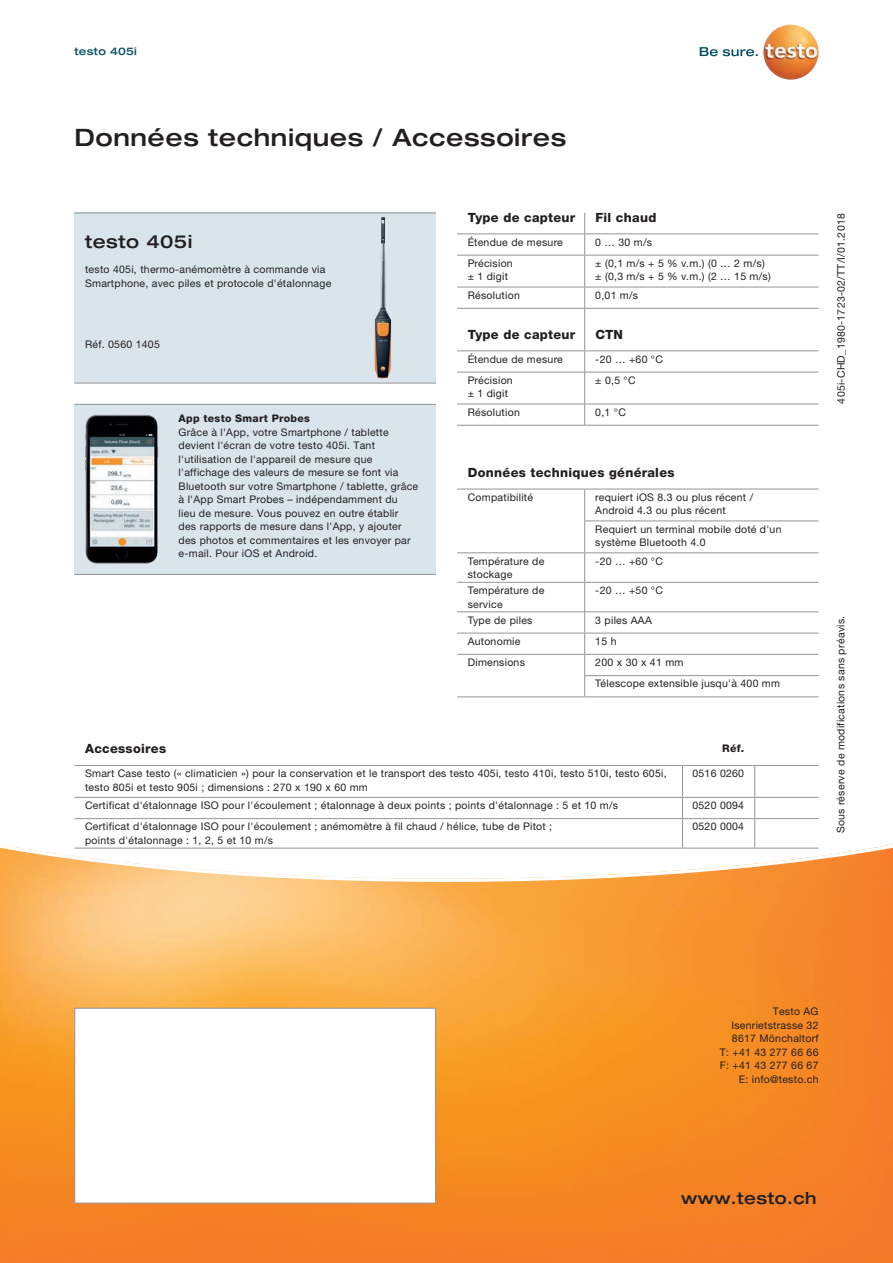
<style>
.page{position:relative;width:893px;height:1263px;background:#fff}
.page>*{position:absolute;margin:0;border:0;box-sizing:border-box;transform-origin:0 0}
.t1{font:500 expanded 24px "Helvetica Neue LTW1 G";letter-spacing:.025em;color:#231f20}
.t2{font:500 expanded 18px "Helvetica Neue LTW1 G";letter-spacing:.025em;color:#231f20}
.t3{font:500 expanded 16.5px "Helvetica Neue LTW1 G";letter-spacing:.025em;color:#231f20}
.t4{font:800 12.75px "Helvetica Neue LTW1 G";letter-spacing:.025em;color:#231f20}
.t5{font:10.5px/13.5px "Helvetica Neue LTW1 G";letter-spacing:.025em;color:#231f20}
.t6{font:800 10.5px "Helvetica Neue LTW1 G";letter-spacing:.025em;color:#231f20}
.t7{font:500 expanded 10.5px "Helvetica Neue LTW1 G";letter-spacing:.025em;color:#074f64}
</style>
<div class="page">
<svg style="left:0;top:840px;width:893px;height:423px;background:#f7a048"></svg>
<div style="left:74px;top:404px;width:362px;height:170px;background:#d9e5eb"></div>
<div style="left:74px;top:213px;width:362px;height:170px;background:#d9e5eb"></div>
<hr style="left:74px;top:213px;width:362px;height:1px;background:#939598">
<hr style="left:74px;top:383px;width:362px;height:1px;background:#939598">
<img style="left:374px;top:217px;width:18px;height:161px">
<hr style="left:74px;top:404px;width:362px;height:1px;background:#939598">
<hr style="left:74px;top:574px;width:362px;height:1px;background:#939598">
<img style="left:85px;top:414px;width:73px;height:149px">
<svg style="left:700px;top:47px;width:58px;height:9px"></svg>
<img style="left:763px;top:24px;width:56px;height:56px;border-radius:28px">
<div style="left:74px;top:1008px;width:362px;height:195px;background:#fff;border:1px solid #939598"></div>
<svg style="left:584px;top:213px;width:1px;height:42px"></svg>
<hr style="left:584px;top:255px;width:1px;height:32px;background:#939598">
<svg style="left:584px;top:288px;width:1px;height:20px"></svg>
<hr style="left:584px;top:309px;width:1px;height:41px;background:#939598">
<svg style="left:584px;top:351px;width:1px;height:21px"></svg>
<hr style="left:584px;top:372px;width:1px;height:32px;background:#939598">
<svg style="left:584px;top:405px;width:1px;height:20px"></svg>
<hr style="left:457px;top:489px;width:128px;height:1px;background:#939598">
<hr style="left:585px;top:489px;width:234px;height:1px;background:#939598">
<hr style="left:584px;top:489px;width:1px;height:31px;background:#939598">
<hr style="left:584px;top:520px;width:235px;height:1px;background:#939598">
<hr style="left:584px;top:521px;width:1px;height:31px;background:#939598">
<hr style="left:457px;top:552px;width:128px;height:1px;background:#939598">
<hr style="left:585px;top:552px;width:234px;height:1px;background:#939598">
<hr style="left:457px;top:582px;width:128px;height:1px;background:#939598">
<hr style="left:585px;top:582px;width:234px;height:1px;background:#939598">
<hr style="left:457px;top:611px;width:128px;height:1px;background:#939598">
<hr style="left:585px;top:611px;width:234px;height:1px;background:#939598">
<hr style="left:457px;top:633px;width:128px;height:1px;background:#939598">
<hr style="left:585px;top:633px;width:234px;height:1px;background:#939598">
<hr style="left:457px;top:654px;width:128px;height:1px;background:#939598">
<hr style="left:585px;top:654px;width:234px;height:1px;background:#939598">
<hr style="left:584px;top:675px;width:235px;height:1px;background:#939598">
<svg style="left:584px;top:553px;width:1px;height:143px"></svg>
<hr style="left:457px;top:696px;width:128px;height:1px;background:#939598">
<hr style="left:585px;top:696px;width:234px;height:1px;background:#939598">
<hr style="left:457px;top:350px;width:128px;height:1px;background:#939598">
<hr style="left:585px;top:350px;width:234px;height:1px;background:#939598">
<hr style="left:457px;top:372px;width:128px;height:1px;background:#939598">
<hr style="left:585px;top:372px;width:234px;height:1px;background:#939598">
<hr style="left:457px;top:404px;width:128px;height:1px;background:#939598">
<hr style="left:585px;top:404px;width:234px;height:1px;background:#939598">
<hr style="left:457px;top:425px;width:128px;height:1px;background:#939598">
<hr style="left:585px;top:425px;width:234px;height:1px;background:#939598">
<hr style="left:457px;top:233px;width:128px;height:1px;background:#939598">
<hr style="left:585px;top:233px;width:234px;height:1px;background:#939598">
<hr style="left:457px;top:255px;width:128px;height:1px;background:#939598">
<hr style="left:585px;top:255px;width:234px;height:1px;background:#939598">
<hr style="left:457px;top:287px;width:128px;height:1px;background:#939598">
<hr style="left:585px;top:287px;width:234px;height:1px;background:#939598">
<hr style="left:457px;top:308px;width:128px;height:1px;background:#939598">
<hr style="left:585px;top:308px;width:234px;height:1px;background:#939598">
<hr style="left:74px;top:765px;width:608px;height:1px;background:#939598">
<hr style="left:682px;top:765px;width:73px;height:1px;background:#939598">
<hr style="left:682px;top:766px;width:1px;height:31px;background:#939598">
<hr style="left:755px;top:765px;width:64px;height:1px;background:#939598">
<hr style="left:754px;top:766px;width:1px;height:31px;background:#939598">
<hr style="left:74px;top:797px;width:608px;height:1px;background:#939598">
<hr style="left:682px;top:797px;width:73px;height:1px;background:#939598">
<hr style="left:755px;top:797px;width:64px;height:1px;background:#939598">
<hr style="left:74px;top:818px;width:608px;height:1px;background:#939598">
<hr style="left:682px;top:818px;width:73px;height:1px;background:#939598">
<svg style="left:682px;top:798px;width:1px;height:50px"></svg>
<hr style="left:755px;top:818px;width:64px;height:1px;background:#939598">
<svg style="left:754px;top:798px;width:1px;height:50px"></svg>
<hr style="left:74px;top:848px;width:608px;height:1px;background:#939598">
<hr style="left:682px;top:848px;width:73px;height:1px;background:#939598">
<hr style="left:755px;top:848px;width:64px;height:1px;background:#939598">
<p class="t7" style="left:74px;top:44px;width:64px">testo 405i</p>
<h1 class="t1" style="left:74px;top:122px;width:493px">Données techniques / Accessoires</h1>
<h2 class="t2" style="left:85px;top:230px;width:109px">testo 405i</h2>
<p class="t5" style="left:85px;top:263px;width:248px">testo 405i, thermo-anémomètre à commande via<br>Smartphone, avec piles et protocole d'étalonnage</p>
<p class="t5" style="left:85px;top:337px;width:76px">Réf. 0560 1405</p>
<p class="t6" style="left:179px;top:412px;width:133px">App testo Smart Probes</p>
<p class="t5" style="left:179px;top:425px;width:241px">Grâce à l'App, votre Smartphone / tablette devient l'écran de votre testo 405i. Tant l'utilisation de l'appareil de mesure que l'affichage des valeurs de mesure se font via Bluetooth sur votre Smartphone / tablette, grâce à l'App Smart Probes – indépendamment du<br>lieu de mesure. Vous pouvez en outre établir des rapports de mesure dans l'App, y ajouter des photos et commentaires et les envoyer par e-mail. Pour iOS et Android.</p>
<p class="t4" style="left:468px;top:210px;width:109px">Type de capteur</p>
<p class="t4" style="left:595px;top:210px;width:63px">Fil chaud</p>
<p class="t5" style="left:468px;top:235px;width:97px">Étendue de mesure</p>
<p class="t5" style="left:595px;top:235px;width:58px">0 … 30 m/s</p>
<p class="t5" style="left:468px;top:256px;width:47px">Précision ± 1 digit</p>
<p class="t5" style="left:595px;top:256px;width:177px">± (0,1 m/s + 5 % v.m.) (0 … 2 m/s) ± (0,3 m/s + 5 % v.m.) (2 … 15 m/s)</p>
<p class="t5" style="left:468px;top:288px;width:54px">Résolution</p>
<p class="t5" style="left:595px;top:288px;width:44px">0,01 m/s</p>
<p class="t4" style="left:468px;top:327px;width:109px">Type de capteur</p>
<p class="t4" style="left:595px;top:327px;width:29px">CTN</p>
<p class="t5" style="left:468px;top:352px;width:97px">Étendue de mesure</p>
<p class="t5" style="left:595px;top:352px;width:69px">-20 … +60 °C</p>
<p class="t5" style="left:468px;top:373px;width:47px">Précision ± 1 digit</p>
<p class="t5" style="left:595px;top:373px;width:42px">± 0,5 °C</p>
<p class="t5" style="left:468px;top:405px;width:54px">Résolution</p>
<p class="t5" style="left:595px;top:405px;width:32px">0,1 °C</p>
<p class="t4" style="left:468px;top:465px;width:208px">Données techniques générales</p>
<p class="t5" style="left:468px;top:490px;width:67px">Compatibilité</p>
<p class="t5" style="left:595px;top:490px;width:159px">requiert iOS 8.3 ou plus récent /<br>Android 4.3 ou plus récent</p>
<p class="t5" style="left:595px;top:522px;width:188px">Requiert un terminal mobile doté d'un système Bluetooth 4.0</p>
<p class="t5" style="left:468px;top:554px;width:78px">Température de stockage</p>
<p class="t5" style="left:595px;top:554px;width:69px">-20 … +60 °C</p>
<p class="t5" style="left:468px;top:583px;width:78px">Température de service</p>
<p class="t5" style="left:595px;top:583px;width:69px">-20 … +50 °C</p>
<p class="t5" style="left:468px;top:613px;width:66px">Type de piles</p>
<p class="t5" style="left:595px;top:613px;width:58px">3 piles AAA</p>
<p class="t5" style="left:468px;top:634px;width:54px">Autonomie</p>
<p class="t5" style="left:595px;top:634px;width:23px">15 h</p>
<p class="t5" style="left:468px;top:655px;width:59px">Dimensions</p>
<p class="t5" style="left:595px;top:652px;width:186px;line-height:21.3px">200 x 30 x 41 mm<br>Télescope extensible jusqu'à 400 mm</p>
<p class="t4" style="left:85px;top:741px;width:83px">Accessoires</p>
<p class="t6" style="left:722px;top:742px;width:23px">Réf.</p>
<p class="t5" style="left:85px;top:767px;width:583px">Smart Case testo (« climaticien ») pour la conservation et le transport des testo 405i, testo 410i, testo 510i, testo 605i, testo 805i et testo 905i ; dimensions : 270 x 190 x 60 mm</p>
<p class="t5" style="left:692px;top:767px;width:53px">0516 0260</p>
<p class="t5" style="left:85px;top:798px;width:535px">Certificat d'étalonnage ISO pour l'écoulement ; étalonnage à deux points ; points d'étalonnage : 5 et 10 m/s</p>
<p class="t5" style="left:692px;top:798px;width:53px">0520 0094</p>
<p class="t5" style="left:85px;top:820px;width:469px">Certificat d'étalonnage ISO pour l'écoulement ; anémomètre à fil chaud / hélice, tube de Pitot ; points d'étalonnage : 1, 2, 5 et 10 m/s</p>
<p class="t5" style="left:692px;top:820px;width:53px">0520 0004</p>
<p class="t5" style="left:834px;top:404px;width:192px;rotate:-90deg">405i-CHD_1980-1723-02/TT/I/01.2018</p>
<p class="t5" style="left:834px;top:833px;width:219px;rotate:-90deg">Sous réserve de modifications sans préavis.</p>
<p class="t5" style="left:720px;top:1005px;width:100px;text-align:right">Testo AG<br>Isenrietstrasse 32<br>8617 Mönchaltorf<br>T: +41 43 277 66 66<br>F: +41 43 277 66 67<br>E: info@testo.ch</p>
<h3 class="t3" style="left:681px;top:1187px;width:137px">www.testo.ch</h3>
</div>
